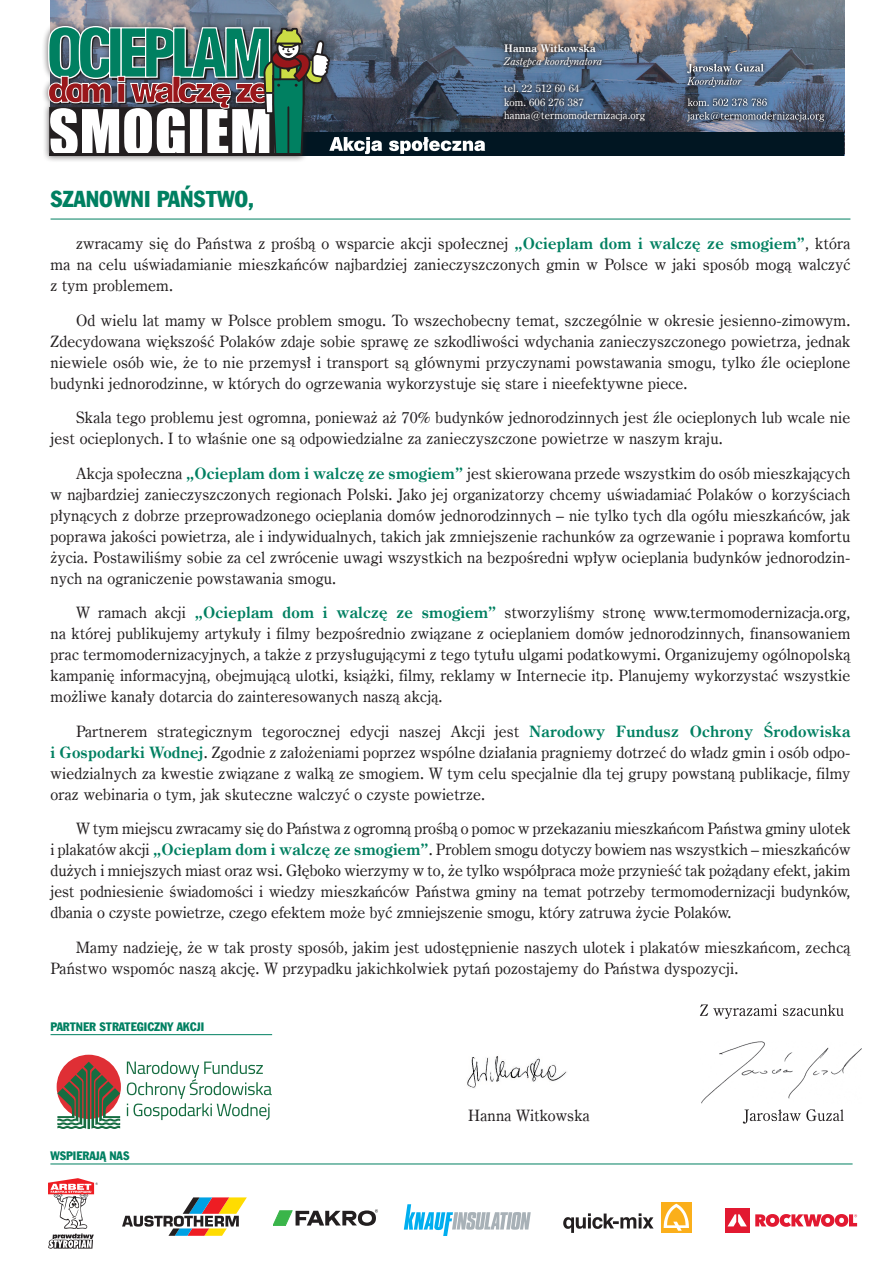
<style>
.page{position:relative;width:893px;height:1263px;background:#fff}
.page>*{position:absolute;margin:0;border:0;box-sizing:border-box;transform-origin:0 0}
.t1{font:22.5px "Frank Goth Cn EU";color:#008061}
.t2{font:15.75px/21px "Century Oldst EU";letter-spacing:.01em;color:#231f20;text-align:justify}
.t3{font:12px "Frank Goth Cn EU";color:#008061}
.t4{font:10.5px/13.5px "Century Oldst EU";letter-spacing:.01em;color:#fff}
.t5{font:italic 10.5px "Century Oldst EU";letter-spacing:.01em;color:#fff}
.t6{font:700 10.5px "Century Oldst EU";letter-spacing:.01em;color:#fff}
.s1{font-weight:700;color:#008061}
</style>
<div class="page">
<img style="left:50px;top:0;width:795px;height:156px">
<div style="left:272px;top:133px;width:572px;height:23px;background:#011622"></div>
<div style="left:42px;top:20px;width:294px;height:142px;background:#231f20;opacity:.66"></div>
<svg style="left:47px;top:24px;width:438px;height:132px"></svg>
<svg style="left:743px;top:1109px;width:101px;height:14px"></svg>
<svg style="left:700px;top:1004px;width:144px;height:15px"></svg>
<hr style="left:51px;top:219px;width:799px;height:1px;background:#008061">
<img style="left:467px;top:1056px;width:100px;height:32px">
<img style="left:701px;top:1041px;width:161px;height:63px">
<svg style="left:404px;top:1204px;width:127px;height:32px"></svg>
<svg style="left:48px;top:1178px;width:50px;height:71px"></svg>
<div style="left:725px;top:1208px;width:24px;height:24px;background:#e21931"></div>
<svg style="left:755px;top:1214px;width:102px;height:13px"></svg>
<svg style="left:728px;top:1214px;width:19px;height:12px"></svg>
<svg style="left:122px;top:1197px;width:125px;height:39px"></svg>
<svg style="left:273px;top:1209px;width:105px;height:17px"></svg>
<hr style="left:50px;top:1164px;width:803px;height:1px;background:#008061">
<div style="left:661px;top:1202px;width:31px;height:31px;background:#fbaf1b"></div>
<svg style="left:664px;top:1204px;width:25px;height:27px"></svg>
<svg style="left:563px;top:1213px;width:91px;height:20px"></svg>
<div style="left:57px;top:1055px;width:64px;height:64px;background:#df2f35;border-radius:50%"></div>
<svg style="left:57px;top:1062px;width:63px;height:67px"></svg>
<svg style="left:127px;top:1061px;width:145px;height:59px"></svg>
<hr style="left:51px;top:1034px;width:221px;height:1px;background:#008061">
<div style="left:500px;top:40px;width:149px;height:85px;background:#231f20;opacity:.77"></div>
<div style="left:683px;top:107px;width:145px;height:19px;background:#231f20;opacity:.77"></div>
<svg style="left:687px;top:112px;width:137px;height:10px"></svg>
<div style="left:683px;top:94px;width:88px;height:16px;background:#231f20;opacity:.77"></div>
<svg style="left:688px;top:98px;width:79px;height:8px"></svg>
<div style="left:683px;top:73px;width:63px;height:18px;background:#231f20;opacity:.77"></div>
<div style="left:683px;top:59px;width:85px;height:18px;background:#231f20;opacity:.77"></div>
<svg style="left:687px;top:64px;width:76px;height:23px;background:#6d7e94"></svg>
<p class="t6" style="left:504px;top:41px;width:93px">Hanna Witkowska</p>
<p class="t5" style="left:504px;top:55px;width:100px">Zastępca koordynatora</p>
<p class="t4" style="left:504px;top:82px;width:142px">tel. 22 512 60 64<br>kom. 606 276 387 hanna@termomodernizacja.org</p>
<h1 class="t1" style="left:51px;top:184px;width:205px">SZANOWNI PAŃSTWO,</h1>
<p class="t2" style="left:51px;top:233px;width:801px;text-indent:26px">zwracamy się do Państwa z prośbą o wsparcie akcji społecznej <span class="s1">„Ocieplam dom i walczę ze smogiem”</span>, która ma na celu uświadamianie mieszkańców najbardziej zanieczyszczonych gmin w Polsce w jaki sposób mogą walczyć z tym problemem.</p>
<p class="t2" style="left:51px;top:310px;width:801px;text-indent:26px">Od wielu lat mamy w Polsce problem smogu. To wszechobecny temat, szczególnie w okresie jesienno-zimowym.<br>Zdecydowana większość Polaków zdaje sobie sprawę ze szkodliwości wdychania zanieczyszczonego powietrza, jednak niewiele osób wie, że to nie przemysł i transport są głównymi przyczynami powstawania smogu, tylko źle ocieplone budynki jednorodzinne, w których do ogrzewania wykorzystuje się stare i nieefektywne piece.</p>
<p class="t2" style="left:51px;top:407px;width:801px;text-indent:26px">Skala tego problemu jest ogromna, ponieważ aż 70% budynków jednorodzinnych jest źle ocieplonych lub wcale nie jest ocieplonych. I to właśnie one są odpowiedzialne za zanieczyszczone powietrze w naszym kraju.</p>
<p class="t2" style="left:51px;top:463px;width:801px;text-indent:26px">Akcja społeczna <span class="s1">„Ocieplam dom i walczę ze smogiem”</span> jest skierowana przede wszystkim do osób mieszkających w najbardziej zanieczyszczonych regionach Polski. Jako jej organizatorzy chcemy uświadamiać Polaków o korzyściach płynących z dobrze przeprowadzonego ocieplania domów jednorodzinnych – nie tylko tych dla ogółu mieszkańców, jak poprawa jakości powietrza, ale i indywidualnych, takich jak zmniejszenie rachunków za ogrzewanie i poprawa komfortu życia. Postawiliśmy sobie za cel zwrócenie uwagi wszystkich na bezpośredni wpływ ocieplania budynków jednorodzin&shy;nych na ograniczenie powstawania smogu.</p>
<p class="t2" style="left:51px;top:602px;width:801px;text-indent:26px">W ramach akcji <span class="s1">„Ocieplam dom i walczę ze smogiem”</span> stworzyliśmy stronę www.termomodernizacja.org, na której publikujemy artykuły i filmy bezpośrednio związane z ocieplaniem domów jednorodzinnych, finansowaniem prac termomodernizacyjnych, a także z przysługującymi z tego tytułu ulgami podatkowymi. Organizujemy ogólnopolską kampanię informacyjną, obejmującą ulotki, książki, filmy, reklamy w Internecie itp. Planujemy wykorzystać wszystkie możliwe kanały dotarcia do zainteresowanych naszą akcją.</p>
<p class="t2" style="left:51px;top:721px;width:801px;text-indent:26px">Partnerem strategicznym tegorocznej edycji naszej Akcji jest <span class="s1">Narodowy Fundusz Ochrony Środowiska i Gospodarki Wodnej</span>. Zgodnie z założeniami poprzez wspólne działania pragniemy dotrzeć do władz gmin i osób odpo&shy;wiedzialnych za kwestie związane z walką ze smogiem. W tym celu specjalnie dla tej grupy powstaną publikacje, filmy oraz webinaria o tym, jak skuteczne walczyć o czyste powietrze.</p>
<p class="t2" style="left:51px;top:818px;width:802px;text-indent:26px">W tym miejscu zwracamy się do Państwa z ogromną prośbą o pomoc w przekazaniu mieszkańcom Państwa gminy ulotek i plakatów akcji <span class="s1">„Ocieplam dom i walczę ze smogiem”</span>. Problem smogu dotyczy bowiem nas wszystkich – mieszkańców dużych i mniejszych miast oraz wsi. Głęboko wierzymy w to, że tylko współpraca może przynieść tak pożądany efekt, jakim jest podniesienie świadomości i wiedzy mieszkańców Państwa gminy na temat potrzeby termomodernizacji budynków, dbania o czyste powietrze, czego efektem może być zmniejszenie smogu, który zatruwa życie Polaków.</p>
<p class="t2" style="left:51px;top:937px;width:801px;text-indent:26px">Mamy nadzieję, że w tak prosty sposób, jakim jest udostępnienie naszych ulotek i plakatów mieszkańcom, zechcą<br>Państwo wspomóc naszą akcję. W przypadku jakichkolwiek pytań pozostajemy do Państwa dyspozycji.</p>
<p class="t3" style="left:51px;top:1019px;width:155px">PARTNER STRATEGICZNY AKCJI</p>
<p class="t3" style="left:50px;top:1148px;width:81px">WSPIERAJĄ NAS</p>
<p class="t2" style="left:468px;top:1105px;width:123px">Hanna Witkowska</p>
</div>
